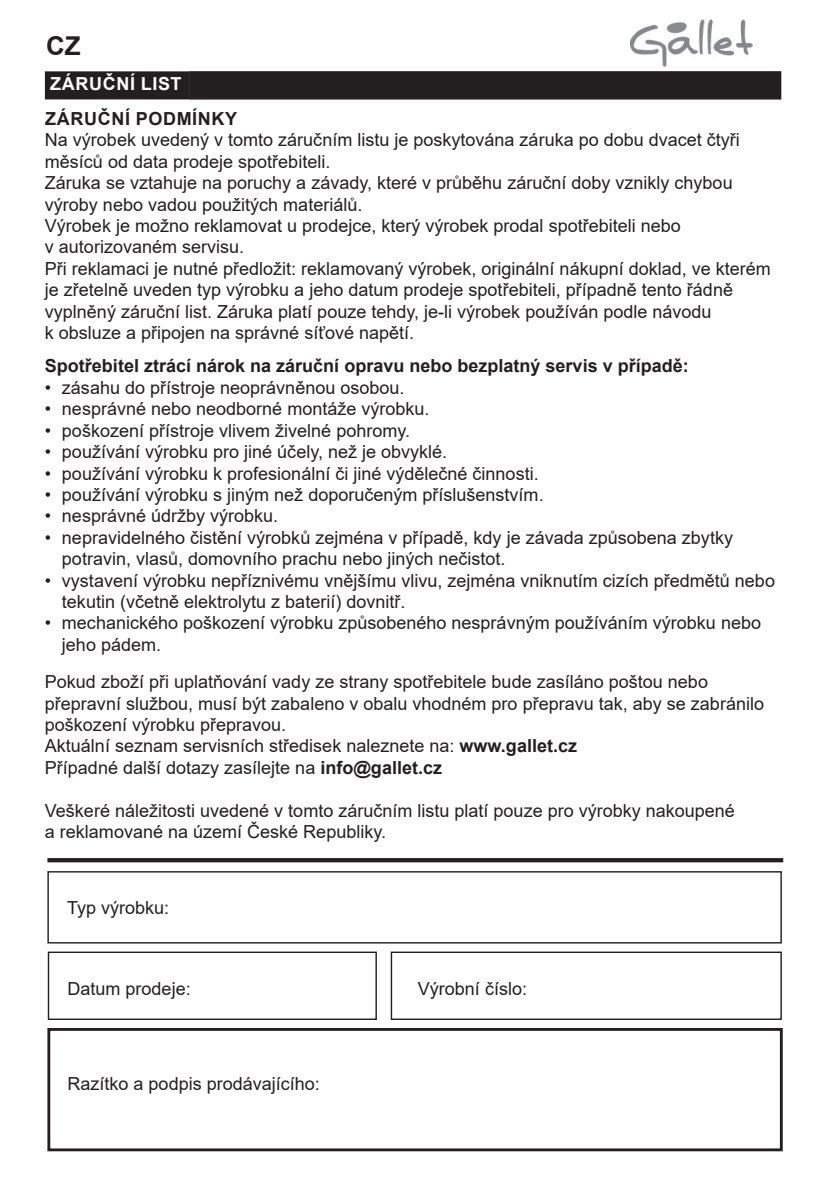
<style>
.page{position:relative;width:840px;height:1191px;background:#fff}
.page>*{position:absolute;margin:0;border:0;box-sizing:border-box;transform-origin:0 0}
.t1{font:700 26px "Arial";color:#231f20}
.t2{font:18px/21.4px "Arial";color:#231f20}
.t3{font:700 18px "Arial";color:#231f20}
.t4{font:700 18px "Arial";letter-spacing:.035em;color:#231f20}
.t5{font:700 18px "Arial";letter-spacing:.035em;color:#fff}
.s1{font-weight:700}
</style>
<div class="page">
<img style="left:630px;top:20px;width:122px;height:46px">
<div style="left:47px;top:871px;width:734px;height:72px;border:1px solid #231f20"></div>
<div style="left:47px;top:1028px;width:735px;height:123px;border:3px solid #231f20"></div>
<div style="left:48px;top:951px;width:328px;height:69px;border:1px solid #231f20"></div>
<div style="left:390px;top:951px;width:391px;height:69px;border:1px solid #231f20"></div>
<div style="left:45px;top:71px;width:144px;height:28px;background:#231f20"></div>
<div style="left:189px;top:71px;width:591px;height:29px;background:#231f20"></div>
<svg style="left:47px;top:858px;width:735px;height:4px;background:#282425"></svg>
<h1 class="t1" style="left:46px;top:27px;width:36px">CZ</h1>
<p class="t5" style="left:50px;top:71px;width:133px">ZÁRUČNÍ LIST</p>
<p class="t4" style="left:45px;top:106px;width:193px">ZÁRUČNÍ PODMÍNKY</p>
<p class="t2" style="left:45px;top:129px;width:727px">Na výrobek uvedený v tomto záručním listu je poskytována záruka po dobu dvacet čtyři měsíců od data prodeje spotřebiteli.<br>Záruka se vztahuje na poruchy a závady, které v průběhu záruční doby vznikly chybou výroby nebo vadou použitých materiálů.<br>Výrobek je možno reklamovat u prodejce, který výrobek prodal spotřebiteli nebo<br>v autorizovaném servisu.<br>Při reklamaci je nutné předložit: reklamovaný výrobek, originální nákupní doklad, ve kterém je zřetelně uveden typ výrobku a jeho datum prodeje spotřebiteli, případně tento řádně vyplněný záruční list. Záruka platí pouze tehdy, je-li výrobek používán podle návodu<br>k obsluze a připojen na správné síťové napětí.</p>
<p class="t3" style="left:45px;top:353px;width:645px">Spotřebitel ztrácí nárok na záruční opravu nebo bezplatný servis v případě:</p>
<p class="t2" style="left:45px;top:377px;width:361px">• zásahu do přístroje neoprávněnou osobou.</p>
<p class="t2" style="left:45px;top:398px;width:386px">• nesprávné nebo neodborné montáže výrobku.</p>
<p class="t2" style="left:45px;top:419px;width:366px">• poškození přístroje vlivem živelné pohromy.</p>
<p class="t2" style="left:45px;top:441px;width:403px">• používání výrobku pro jiné účely, než je obvyklé.</p>
<p class="t2" style="left:45px;top:462px;width:495px">• používání výrobku k profesionální či jiné výdělečné činnosti.</p>
<p class="t2" style="left:45px;top:484px;width:500px">• používání výrobku s jiným než doporučeným příslušenstvím.</p>
<p class="t2" style="left:45px;top:505px;width:235px">• nesprávné údržby výrobku.</p>
<p class="t2" style="left:62px;top:526px;width:672px;text-indent:-17px">• nepravidelného čistění výrobků zejména v případě, kdy je závada způsobena zbytky potravin, vlasů, domovního prachu nebo jiných nečistot.</p>
<p class="t2" style="left:62px;top:569px;width:714px;text-indent:-17px">• vystavení výrobku nepříznivému vnějšímu vlivu, zejména vniknutím cizích předmětů nebo tekutin (včetně elektrolytu z baterií) dovnitř.</p>
<p class="t2" style="left:62px;top:612px;width:700px;text-indent:-17px">• mechanického poškození výrobku způsobeného nesprávným používáním výrobku nebo jeho pádem.</p>
<p class="t2" style="left:45px;top:671px;width:720px">Pokud zboží při uplatňování vady ze strany spotřebitele bude zasíláno poštou nebo přepravní službou, musí být zabaleno v obalu vhodném pro přepravu tak, aby se zabránilo poškození výrobku přepravou.<br>Aktuální seznam servisních středisek naleznete na: <span class="s1">www.gallet.cz<br></span>Případné další dotazy zasílejte na <span class="s1">info@gallet.cz</span></p>
<p class="t2" style="left:45px;top:799px;width:691px">Veškeré náležitosti uvedené v tomto záručním listu platí pouze pro výrobky nakoupené a reklamované na území České Republiky.</p>
<p class="t2" style="left:67px;top:896px;width:104px">Typ výrobku:</p>
<p class="t2" style="left:67px;top:977px;width:125px">Datum prodeje:</p>
<p class="t2" style="left:417px;top:977px;width:111px">Výrobní číslo:</p>
<p class="t2" style="left:67px;top:1073px;width:254px">Razítko a podpis prodávajícího:</p>
</div>
